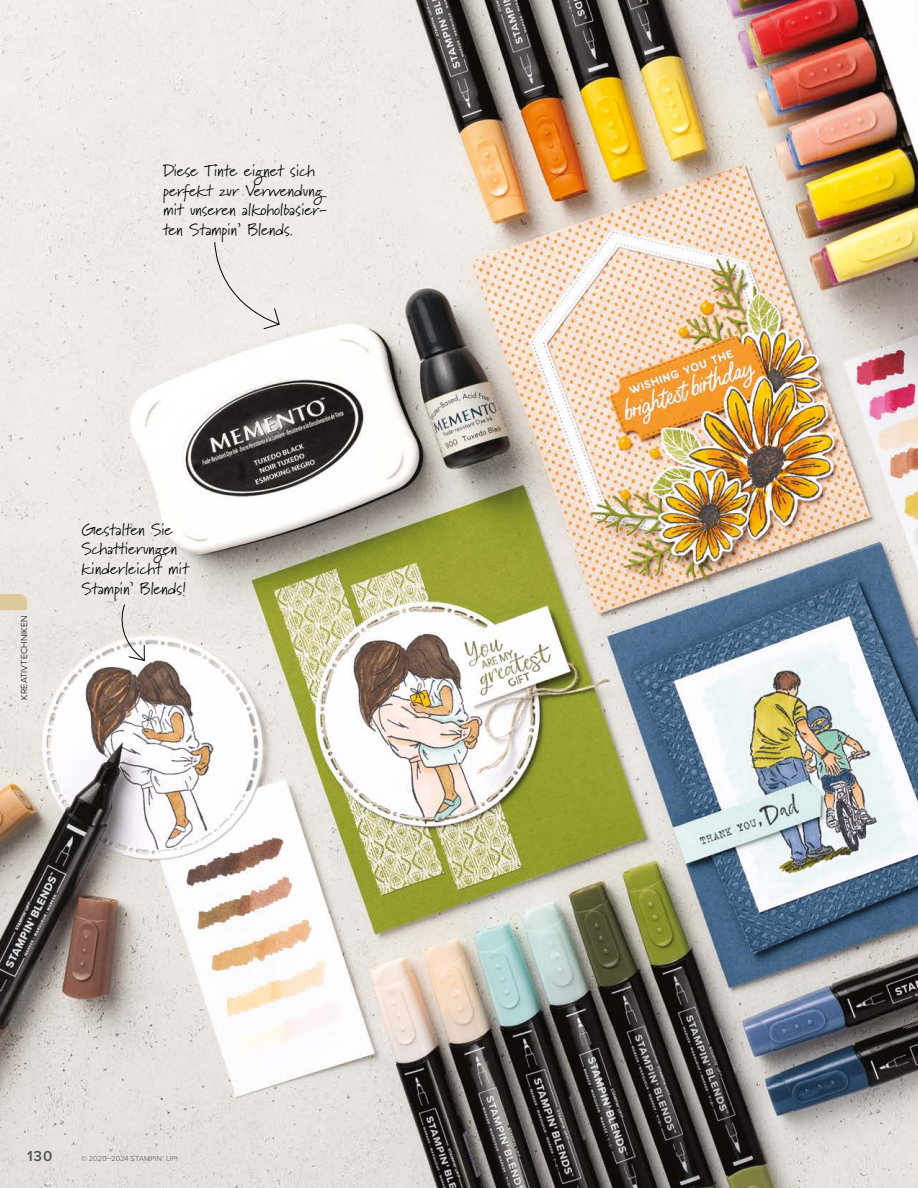
<style>
.page{position:relative;width:918px;height:1188px;background:#fff}
.page>*{position:absolute;margin:0;border:0;box-sizing:border-box;transform-origin:0 0}
.t1{font:16.5px/19.8px "Marydale";color:#000}
.t2{font:600 15px "Proxima Nova";color:#525453}
.t3{font:300 9px "Proxima Nova";letter-spacing:.02em;color:#000}
.t4{font:300 7.5px "Proxima Nova";letter-spacing:.01em;color:#525453}
</style>
<div class="page">
<img style="left:0;top:0;width:918px;height:1188px">
<div style="left:214px;top:241px;width:66px;height:89px;background:#efece7"></div>
<svg style="left:113px;top:604px;width:32px;height:57px"></svg>
<svg style="left:0;top:594px;width:27px;height:16px"></svg>
<p class="t1" style="left:163px;top:160px;width:165px">Diese Tinte eignet sich perfekt zur Verwendung mit unseren alkoholbasier&shy;ten Stampin’ Blends.</p>
<p class="t3" style="left:17px;top:700px;width:85px;rotate:-90deg">KREATIVTECHNIKEN</p>
<p class="t1" style="left:82px;top:519px;width:109px">Gestalten Sie<br>Schattierungen kinderleicht mit<br>Stampin’ Blends!</p>
<p class="t2" style="left:27px;top:1145px;width:27px">130</p>
<p class="t4" style="left:81px;top:1153px;width:98px">© 2020–2024 STAMPIN’ UP!</p>
</div>
